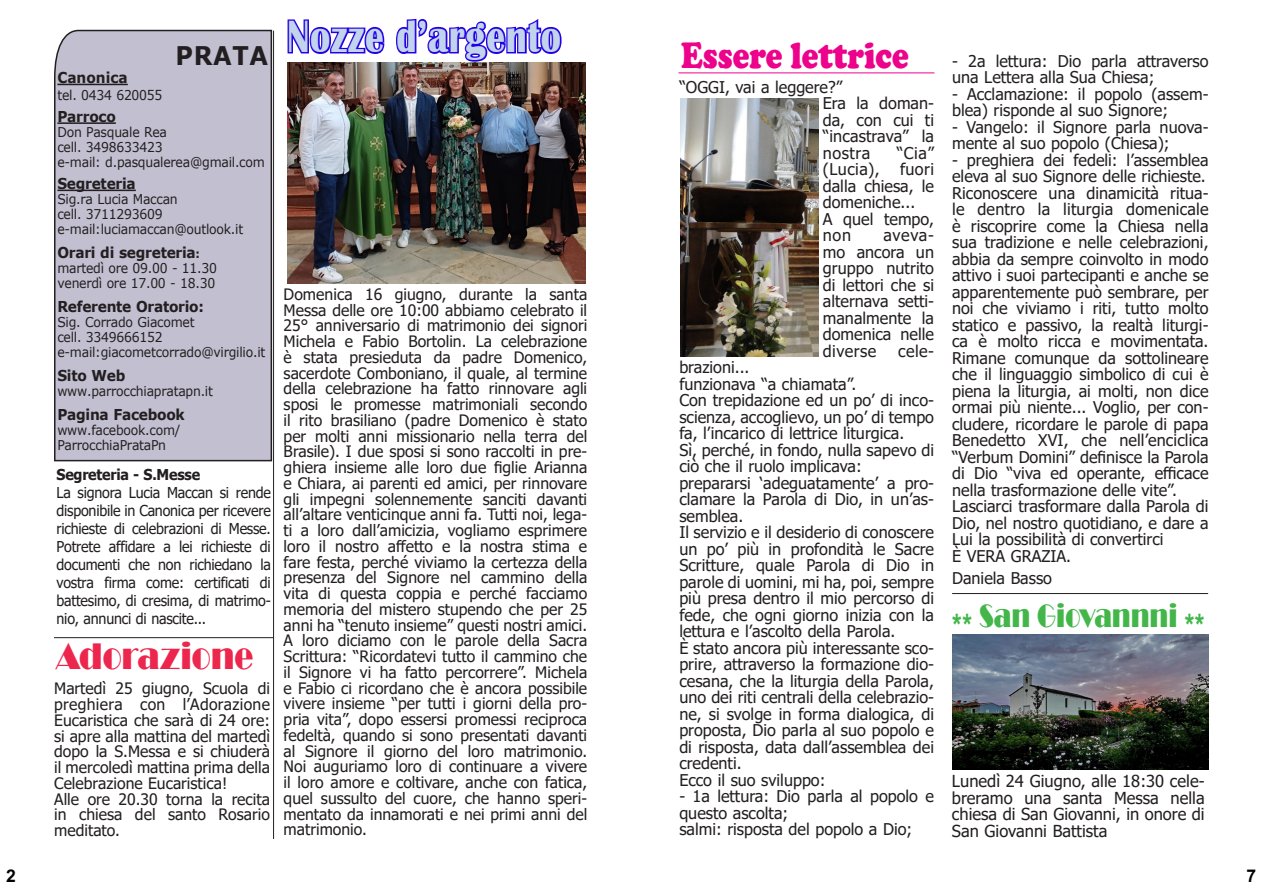
<style>
.page{position:relative;width:1263px;height:893px;background:#fff}
.page>*{position:absolute;margin:0;border:0;box-sizing:border-box;transform-origin:0 0}
.t1{font:700 46.5px "Britannic";letter-spacing:.02em;color:#c1d4ec;scale:.81 1}
.t2{font:38.1px "Broadway";color:#ed264d;scale:.83 1}
.t3{font:900 37.95px "Cooper";color:#ed028c;scale:.83 1}
.t4{font:33.15px "Broadway";color:#42b649;scale:.77 1}
.t5{font:700 25.65px "Verdana";letter-spacing:.025em;color:#231f20;scale:.93 1}
.t6{font:700 17.55px "Arial";color:#000}
.t7{font:16.5px/16.5px "Tahoma";color:#231f20;text-align:justify}
.t8{font:16.2px/16.5px "Tahoma";color:#231f20}
.t9{font:15.75px/15.8px "Tahoma";color:#231f20;text-align:justify}
.t10{font:15px/18px "Tahoma";letter-spacing:-.015em;color:#231f20;text-align:justify;scale:.95 1}
.t11{font:700 15px "Verdana";letter-spacing:-.02em;color:#231f20;scale:.92 1}
.t12{font:700 15px "Tahoma";letter-spacing:-.015em;color:#231f20;scale:.95 1}
.t13{font:700 15px "Verdana";color:#231f20;scale:.92 1}
.t14{font:13.5px/15px "Verdana";letter-spacing:-.02em;color:#231f20;scale:.92 1}
.s1{font-size:12px}
.s2{font-size:16.5px}
</style>
<div class="page">
<svg style="left:54px;top:29px;width:219px;height:433px"></svg>
<div style="left:57px;top:65px;width:211px;height:390px;background:#c2bfd1"></div>
<hr style="left:57px;top:84px;width:71px;height:1px;background:#231f20">
<hr style="left:57px;top:122px;width:59px;height:2px;background:#231f20">
<hr style="left:57px;top:190px;width:79px;height:1px;background:#231f20">
<hr style="left:273px;top:31px;width:1px;height:808px;background:#231f20">
<img style="left:288px;top:63px;width:297px;height:221px">
<img style="left:681px;top:99px;width:138px;height:258px">
<svg style="left:287px;top:19px;width:98px;height:35px"></svg>
<svg style="left:394px;top:18px;width:169px;height:45px"></svg>
<img style="left:952px;top:635px;width:257px;height:134px">
<hr style="left:952px;top:593px;width:256px;height:1px;background:#231f20">
<hr style="left:54px;top:637px;width:220px;height:1px;background:#231f20">
<hr style="left:678px;top:73px;width:256px;height:1px;background:#ed028c">
<h3 class="t5" style="left:176px;top:38px;width:101px">PRATA</h3>
<p class="t13" style="left:57px;top:67px;width:78px">Canonica</p>
<p class="t14" style="left:57px;top:87px;width:116px">tel. 0434 620055</p>
<p class="t11" style="left:57px;top:106px;width:65px">Parroco</p>
<p class="t14" style="left:57px;top:125px;width:227px">Don Pasquale Rea<br>cell. 3498633423<br>e-mail: d.pasqualerea@gmail.com</p>
<p class="t11" style="left:57px;top:173px;width:87px">Segreteria</p>
<p class="t14" style="left:57px;top:192px;width:204px">Sig.ra Lucia Maccan<br>cell. 3711293609 e-mail:luciamaccan@outlook.it</p>
<p class="t11" style="left:57px;top:242px;width:156px">Orari di segreteria<span class="s1">:</span></p>
<p class="t14" style="left:57px;top:261px;width:175px">martedì ore 09.00 - 11.30 venerdì ore 17.00 - 18.30</p>
<p class="t11" style="left:57px;top:296px;width:161px">Referente Oratorio:</p>
<p class="t14" style="left:57px;top:315px;width:228px">Sig. Corrado Giacomet<br>cell. 3349666152 e-mail:giacometcorrado@virgilio.it</p>
<p class="t11" style="left:57px;top:365px;width:75px">Sito Web</p>
<p class="t14" style="left:57px;top:384px;width:171px">www.parrocchiapratapn.it</p>
<p class="t11" style="left:57px;top:404px;width:140px">Pagina Facebook</p>
<p class="t14" style="left:57px;top:423px;width:135px">www.facebook.com/<br>ParrocchiaPrataPn</p>
<p class="t12" style="left:57px;top:464px;width:153px">Segreteria - S.Messe</p>
<p class="t10" style="left:57px;top:484px;width:227px">La signora Lucia Maccan si rende disponibile in Canonica per ricevere richieste di celebrazioni di Messe.<br>Potrete affidare a lei richieste di documenti che non richiedano la vostra firma come: certificati di battesimo, di cresima, di matrimo&shy;nio, annunci di nascite...</p>
<h2 class="t2" style="left:56px;top:634px;width:240px">Adorazione</h2>
<p class="t9" style="left:54px;top:682px;width:217px;text-align:left">Martedì 25 giugno, Scuola di preghiera con l’Adorazione<br>Eucaristica che sarà di 24 ore: si apre alla mattina del martedì dopo la S.Messa e si chiuderà il mercoledì mattina prima della<br>Celebrazione Eucaristica!<br>Alle ore 20.30 torna la recita in chiesa del santo Rosario meditato.</p>
<h1 class="t1" style="left:287px;top:10px;width:340px">Nozze d’argento</h1>
<p class="t9" style="left:284px;top:287px;width:305px">Domenica 16 giugno, durante la santa Messa delle ore 10:00 abbiamo celebrato il 25° anniversario di matrimonio dei signori Michela e Fabio Bortolin. La celebrazione è stata presieduta da padre Domenico, sacerdote Comboniano, il quale, al termine della celebrazione ha fatto rinnovare agli sposi le promesse matrimoniali secondo il rito brasiliano (padre Domenico è stato per molti anni missionario nella terra del Brasile). I due sposi si sono raccolti in pre&shy;ghiera insieme alle loro due figlie Arianna e Chiara, ai parenti ed amici, per rinnovare gli impegni solennemente sanciti davanti all’altare venticinque anni fa. Tutti noi, lega&shy;ti a loro dall’amicizia, vogliamo esprimere loro il nostro affetto e la nostra stima e fare festa, perché viviamo la certezza della presenza del Signore nel cammino della vita di questa coppia e perché facciamo memoria del mistero stupendo che per 25 anni ha “tenuto insieme” questi nostri amici.<br>A loro diciamo con le parole della Sacra Scrittura: “Ricordatevi tutto il cammino che il Signore vi ha fatto percorrere”. Michela e Fabio ci ricordano che è ancora possibile vivere insieme “per tutti i giorni della pro&shy;pria vita”, dopo essersi promessi reciproca fedeltà, quando si sono presentati davanti al Signore il giorno del loro matrimonio.<br>Noi auguriamo loro di continuare a vivere il loro amore e coltivare, anche con fatica, quel sussulto del cuore, che hanno speri&shy;mentato da innamorati e nei primi anni del matrimonio.</p>
<h3 class="t3" style="left:681px;top:33px;width:276px">Essere lettrice</h3>
<p class="t8" style="left:823px;top:80px;width:113px;text-indent:-143px"><span class="s2">“</span>OGGI, vai a leggere?”<br>Era la doman&shy;da, con cui ti “incastrava” la nostra</p>
<p class="t8" style="left:897px;top:146px;width:39px">“Cia”</p>
<p class="t8" style="left:823px;top:162px;width:113px;text-indent:77px">fuori dalla chiesa, le domeniche...<br>A quel tempo, non</p>
<p class="t8" style="left:823px;top:162px;width:58px">(Lucia),</p>
<p class="t8" style="left:823px;top:228px;width:113px;text-align:justify;text-indent:61px">aveva&shy;mo ancora un gruppo nutrito di lettori che si alternava setti&shy;manalmente la domenica nelle diverse</p>
<p class="t8" style="left:898px;top:344px;width:37px">cele-</p>
<p class="t8" style="left:679px;top:360px;width:256px">brazioni...<br>funzionava “a chiamata”.<br>Con trepidazione ed un po’ di inco&shy;scienza, accoglievo, un po’ di tempo fa, l’incarico di lettrice liturgica.<br>Sì, perché, in fondo, nulla sapevo di ciò che il ruolo implicava: prepararsi ‘adeguatamente’ a pro&shy;clamare la Parola di Dio, in un’as&shy;semblea.<br>Il servizio e il desiderio di conoscere un po’ più in profondità le Sacre<br>Scritture, quale Parola di Dio in parole di uomini, mi ha, poi, sempre più presa dentro il mio percorso di fede, che ogni giorno inizia con la lettura e l’ascolto della Parola.<br>È stato ancora più interessante sco&shy;prire, attraverso la formazione dio&shy;cesana, che la liturgia della Parola, uno dei riti centrali della celebrazio&shy;ne, si svolge in forma dialogica, di proposta, Dio parla al suo popolo e di risposta, data dall’assemblea dei credenti.<br>Ecco il suo sviluppo:</p>
<p class="t8" style="left:679px;top:789px;width:256px">- 1a lettura: Dio parla al popolo e questo ascolta;<br>salmi: risposta del popolo a Dio;</p>
<p class="t8" style="left:952px;top:54px;width:258px">- 2a lettura: Dio parla attraverso una Lettera alla Sua Chiesa;</p>
<p class="t8" style="left:952px;top:87px;width:258px">- Acclamazione: il popolo (assem&shy;blea) risponde al suo Signore;</p>
<p class="t8" style="left:952px;top:120px;width:258px">- Vangelo: il Signore parla nuova&shy;mente al suo popolo (Chiesa);</p>
<p class="t8" style="left:952px;top:153px;width:258px">- preghiera dei fedeli: l’assemblea eleva al suo Signore delle richieste.<br>Riconoscere una dinamicità ritua&shy;le dentro la liturgia domenicale è riscoprire come la Chiesa nella sua tradizione e nelle celebrazioni, abbia da sempre coinvolto in modo attivo i suoi partecipanti e anche se apparentemente può sembrare, per noi che viviamo i riti, tutto molto statico e passivo, la realtà liturgi&shy;ca è molto ricca e movimentata.<br>Rimane comunque da sottolineare che il linguaggio simbolico di cui è piena la liturgia, ai molti, non dice ormai più niente... Voglio, per con&shy;cludere, ricordare le parole di papa Benedetto XVI, che nell’enciclica “Verbum Domini” definisce la Parola di Dio “viva ed operante, efficace nella trasformazione delle vite”.<br>Lasciarci trasformare dalla Parola di Dio, nel nostro quotidiano, e dare a Lui la possibilità di convertirci<br>È VERA GRAZIA.</p>
<p class="t8" style="left:952px;top:571px;width:101px">Daniela Basso</p>
<h3 class="t4" style="left:952px;top:596px;width:330px">** San Giovannni **</h3>
<p class="t7" style="left:952px;top:774px;width:254px">Lunedì 24 Giugno, alle 18:30 cele&shy;breramo una santa Messa nella chiesa di San Giovanni, in onore di San Giovanni Battista</p>
<p class="t6" style="left:6px;top:866px;width:11px">2</p>
<p class="t6" style="left:1246px;top:866px;width:11px">7</p>
</div>
